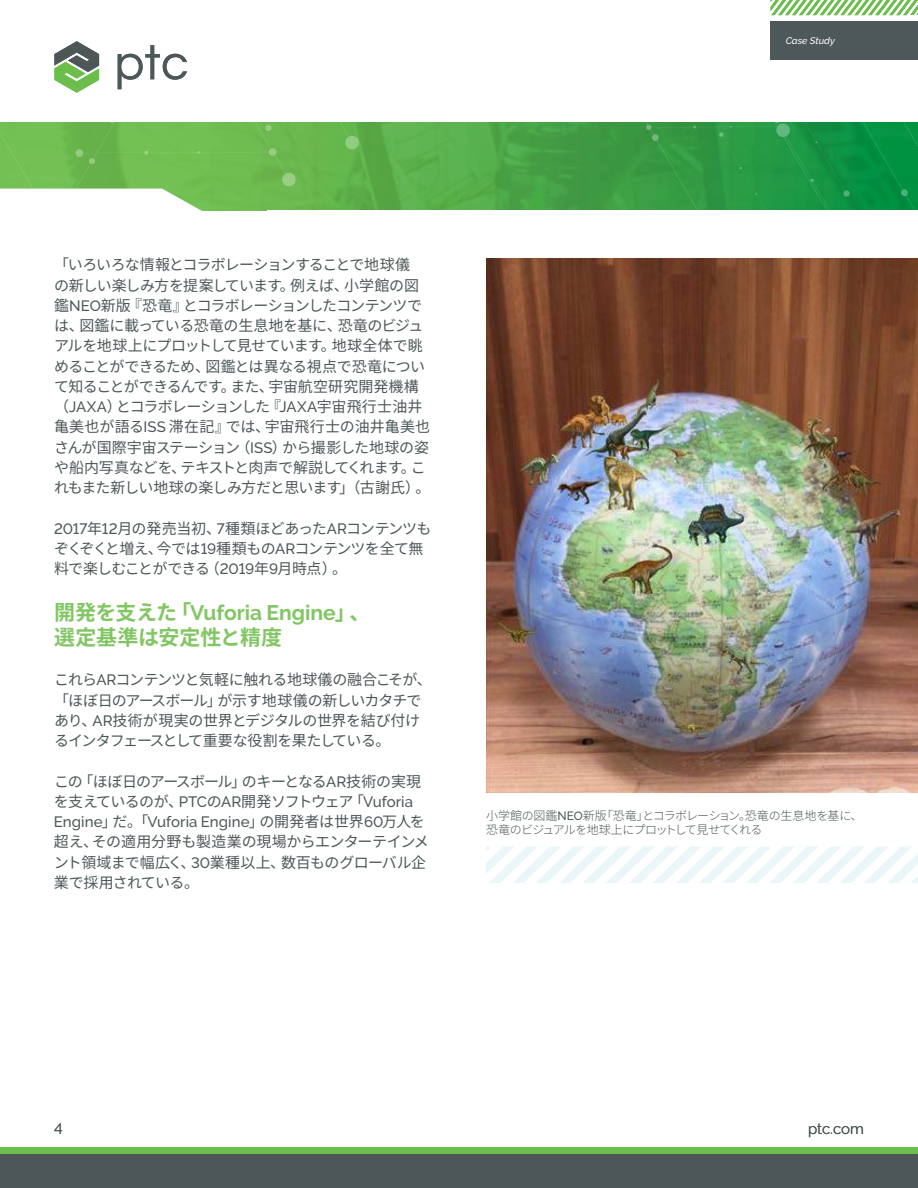
<style>
.page{position:relative;width:918px;height:1188px;background:#fff}
.page>*{position:absolute;margin:0;border:0;box-sizing:border-box;transform-origin:0 0}
.t1{font:700 21px "PTC Raleway";letter-spacing:-.005em;color:#82c663}
.t2{font:700 21px "Noto Sans CJ Kjp";letter-spacing:-.01em;color:#82c663}
.t3{font:15px/20.2px "Noto Sans CJ Kjp";letter-spacing:-.04em;color:#4e5758}
.t4{font:500 15px "PTC Raleway";color:#4e5758}
.t5{font:15px "PTC Raleway";letter-spacing:-.005em;color:#4e5758}
.t6{font:300 12px/14.4px "Noto Sans CJ Kjp";letter-spacing:-.04em;color:#4e5758}
.t7{font:italic 500 9.6px "PTC Raleway";color:#fff}
.s1{font-family:"PTC Raleway";font-weight:500}
.s2{font-family:"Noto Sans CJ Kjp"}
.s3{font-family:"Noto Sans CJ Kjp";font-weight:400}
</style>
<div class="page">
<img style="left:360px;top:122px;width:246px;height:88px">
<svg style="left:486px;top:846px;width:432px;height:37px"></svg>
<div style="left:770px;top:21px;width:148px;height:39px;background:#4e5759"></div>
<svg style="left:771px;top:0;width:147px;height:15px"></svg>
<div style="left:0;top:1154px;width:918px;height:34px;background:#4e5758"></div>
<div style="left:0;top:1147px;width:918px;height:7px;background:#6cbe4c"></div>
<svg style="left:606px;top:122px;width:312px;height:137px"></svg>
<svg style="left:0;top:41px;width:360px;height:170px"></svg>
<img style="left:486px;top:259px;width:432px;height:534px">
<p class="t7" style="left:786px;top:35px;width:51px">Case Study</p>
<p class="t3" style="left:54px;top:255px;width:378px">「いろいろな情報とコラボレーションすることで地球儀<br>の新しい楽しみ方を提案しています。例えば、小学館の図鑑<span class="s1">NEO</span>新版『恐竜』とコラボレーションしたコンテンツでは、図鑑に載っている恐竜の生息地を基に、恐竜のビジュアルを地球上にプロットして見せています。地球全体で眺めることができるため、図鑑とは異なる視点で恐竜について知ることができるんです。また、宇宙航空研究開発機構（<span class="s1">JAXA</span>）とコラボレーションした『<span class="s1">JAXA</span>宇宙飛行士油井亀美也が語る<span class="s1">ISS</span> 滞在記』では、宇宙飛行士の油井亀美也さんが国際宇宙ステーション（<span class="s1">ISS</span>）から撮影した地球の姿や船内写真などを、テキストと肉声で解説してくれます。これもまた新しい地球の楽しみ方だと思います」（古謝氏）。</p>
<p class="t3" style="left:54px;top:518px;width:379px"><span class="s1">2017</span>年<span class="s1">12</span>月の発売当初、<span class="s1">7</span>種類ほどあった<span class="s1">AR</span>コンテンツもぞくぞくと増え、今では<span class="s1">19</span>種類もの<span class="s1">AR</span>コンテンツを全て無料で楽しむことができる（<span class="s1">2019</span>年<span class="s1">9</span>月時点）。</p>
<h1 class="t1" style="left:54px;top:600px;width:318px"><span class="s2">開発を支えた「</span>Vuforia Engine<span class="s2">」、</span></h1>
<h1 class="t2" style="left:54px;top:625px;width:230px">選定基準は安定性と精度</h1>
<p class="t3" style="left:54px;top:670px;width:379px">これら<span class="s1">AR</span>コンテンツと気軽に触れる地球儀の融合こそが、「ほぼ日のアースボール」が示す地球儀の新しいカタチであり、<span class="s1">AR</span>技術が現実の世界とデジタルの世界を結び付けるインタフェースとして重要な役割を果たしている。</p>
<p class="t3" style="left:54px;top:771px;width:369px">この「ほぼ日のアースボール」のキーとなる<span class="s1">AR</span>技術の実現を支えているのが、<span class="s1">PTC</span>の<span class="s1">AR</span>開発ソフトウェア「<span class="s1">Vuforia</span></p>
<p class="t4" style="left:54px;top:813px;width:372px">Engine<span class="s3">」だ。「</span>Vuforia Engine<span class="s3">」の開発者は世界</span>60<span class="s3">万人を</span></p>
<p class="t3" style="left:54px;top:832px;width:377px">超え、その適用分野も製造業の現場からエンターテインメント領域まで幅広く、<span class="s1">30</span>業種以上、数百ものグローバル企業で採用されている。</p>
<p class="t6" style="left:486px;top:809px;width:378px">小学館の図鑑<span class="s1">NEO</span>新版「恐竜」とコラボレーション。恐竜の生息地を基に、恐竜のビジュアルを地球上にプロットして見せてくれる</p>
<p class="t5" style="left:54px;top:1120px;width:10px">4</p>
<p class="t5" style="left:808px;top:1120px;width:57px">ptc.com</p>
</div>
